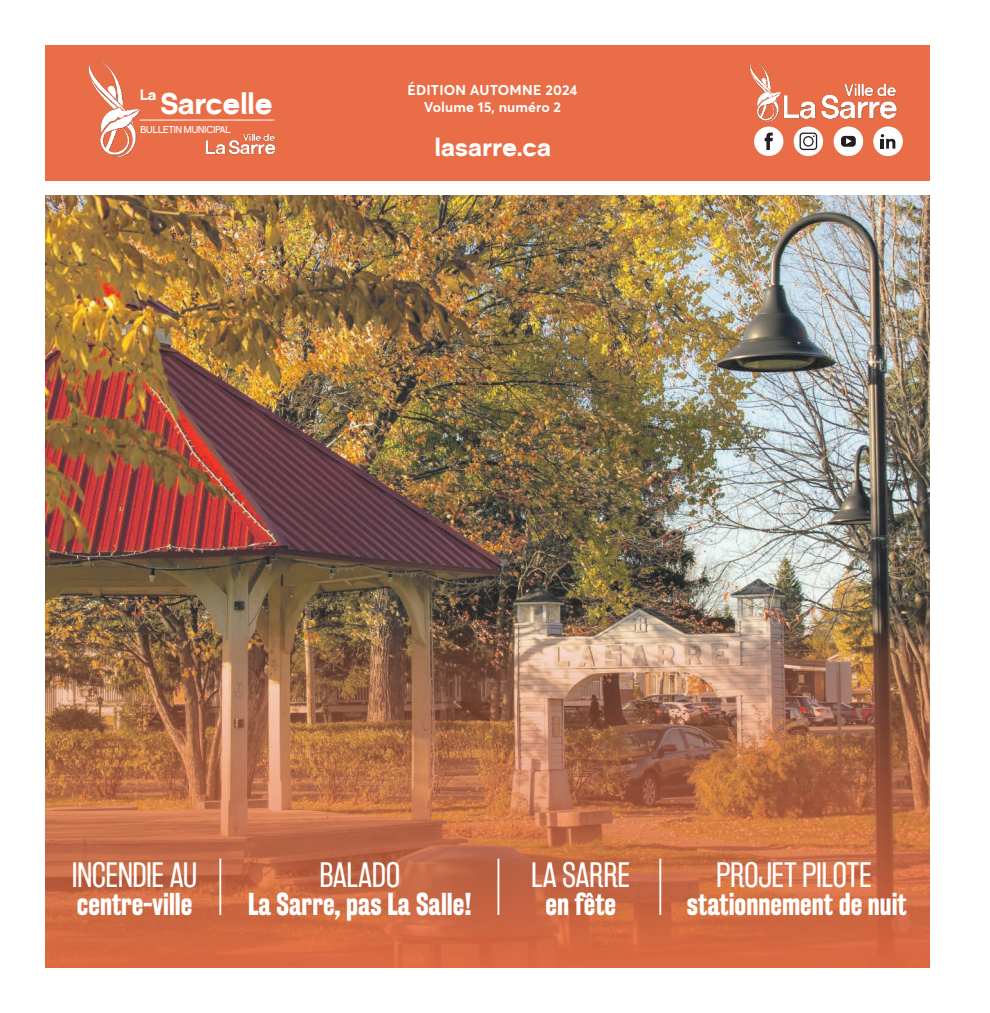
<style>
.page{position:relative;width:990px;height:1013px;background:#fff}
.page>*{position:absolute;margin:0;border:0;box-sizing:border-box;transform-origin:0 0}
.t1{font:31px "Rakesly Bk";color:#fff}
.t2{font:900 29.88px "Silver Archer";color:#fff}
.t3{font:700 27.75px "Rakesly Rg";color:#fff}
.t4{font:900 25px "Silver Archer";letter-spacing:.02em;color:#fff}
.t5{font:900 15.25px "Silver Archer";color:#fff}
.t6{font:700 14px/16.9px "Averta";letter-spacing:.01em;color:#fff;text-align:center}
.t7{font:600 10px "Silver Archer";color:#fff}
</style>
<div class="page">
<div style="left:45px;top:45px;width:885px;height:135px;background:#e96e47"></div>
<div style="left:834px;top:127px;width:29px;height:29px;background:#fff;border-radius:50%"></div>
<div style="left:841px;top:136px;width:15px;height:11px;background:#231f20;border-radius:4px"></div>
<svg style="left:846px;top:138px;width:6px;height:6px"></svg>
<div style="left:873px;top:127px;width:30px;height:29px;background:#fff;border-radius:50%"></div>
<svg style="left:794px;top:127px;width:29px;height:29px"></svg>
<svg style="left:800px;top:133px;width:17px;height:17px"></svg>
<div style="left:754px;top:127px;width:29px;height:29px;background:#fff;border-radius:50%"></div>
<svg style="left:765px;top:133px;width:8px;height:17px"></svg>
<svg style="left:881px;top:134px;width:14px;height:15px"></svg>
<img style="left:45px;top:196px;width:885px;height:772px">
<img style="left:45px;top:564px;width:885px;height:403px">
<hr style="left:219px;top:858px;width:2px;height:56px;background:#fff">
<hr style="left:498px;top:858px;width:1px;height:56px;background:#fff">
<hr style="left:659px;top:858px;width:2px;height:56px;background:#fff">
<hr style="left:140px;top:120px;width:135px;height:1px;background:#fff">
<img style="left:88px;top:59px;width:83px;height:99px">
<img style="left:204px;top:119px;width:72px;height:36px">
<img style="left:749px;top:62px;width:149px;height:60px">
<p class="t5" style="left:140px;top:89px;width:18px">La</p>
<p class="t7" style="left:140px;top:126px;width:92px">BULLETIN MUNICIPAL</p>
<p class="t2" style="left:161px;top:92px;width:114px">Sarcelle</p>
<p class="t6" style="left:407px;top:81px;width:172px">ÉDITION AUTOMNE 2024<br>Volume 15, numéro 2</p>
<p class="t4" style="left:435px;top:138px;width:117px">lasarre.ca</p>
<p class="t1" style="left:72px;top:858px;width:126px">INCENDIE AU</p>
<p class="t3" style="left:77px;top:889px;width:117px">centre-ville</p>
<p class="t1" style="left:320px;top:858px;width:82px">BALADO</p>
<p class="t3" style="left:248px;top:889px;width:225px">La Sarre, pas La Salle!</p>
<p class="t1" style="left:532px;top:858px;width:100px">LA SARRE</p>
<p class="t3" style="left:546px;top:889px;width:72px">en fête</p>
<p class="t1" style="left:717px;top:858px;width:156px">PROJET PILOTE</p>
<p class="t3" style="left:687px;top:889px;width:221px">stationnement de nuit</p>
</div>
